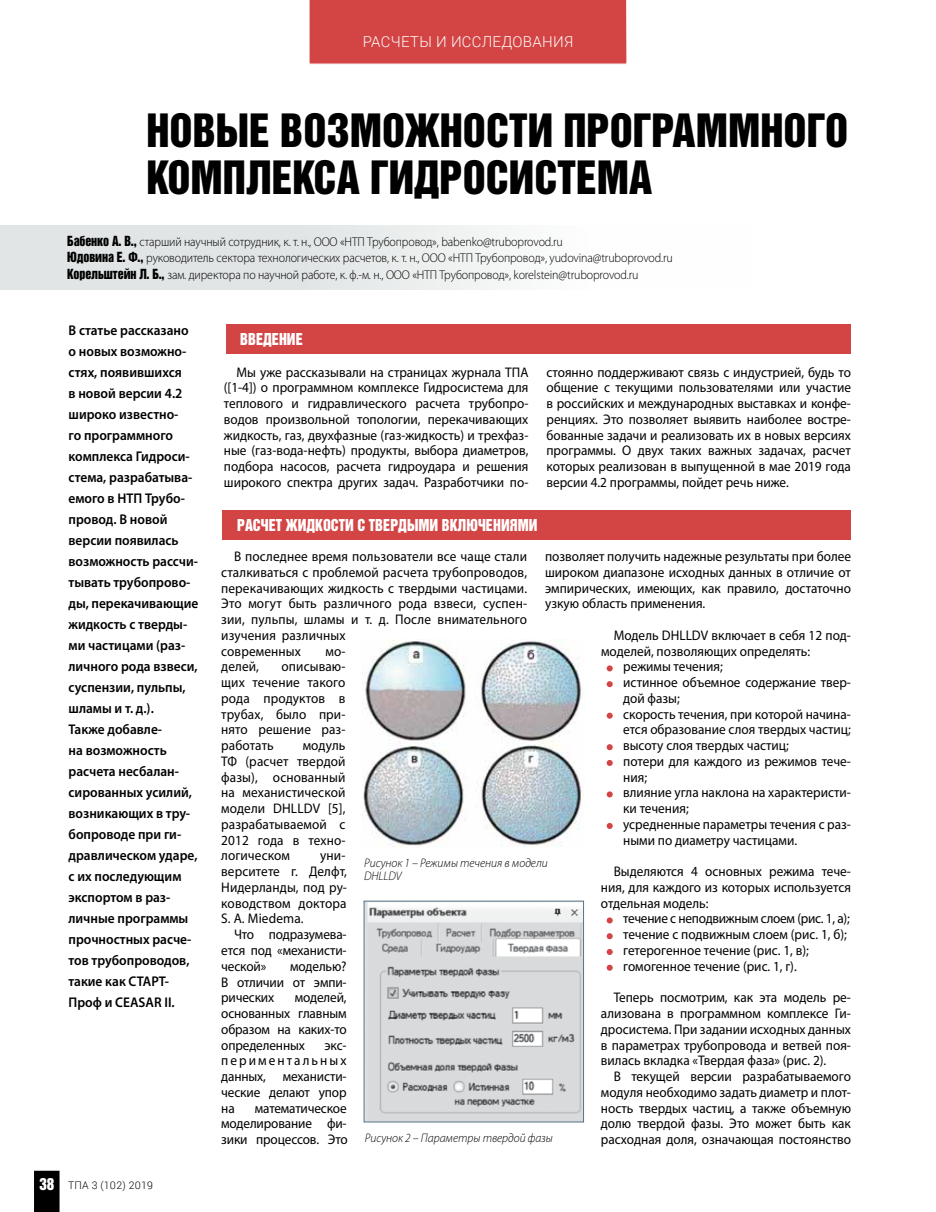
<style>
.page{position:relative;width:936px;height:1212px;background:#fff}
.page>*{position:absolute;margin:0;border:0;box-sizing:border-box;transform-origin:0 0}
.t1{font:42px/46.5px "Helvetica Inserat LT Std";color:#000}
.t2{font:15px "Helvetica Inserat LT Std";color:#fff;scale:.95 1}
.t3{font:300 15px "Roboto";letter-spacing:.02em;color:#fff}
.t4{font:600 14.1px/21px "Myriad Pro";color:#000;scale:.95 1}
.t5{font:13.95px/15.8px "Myriad Pro";color:#000;text-align:justify;scale:.95 1}
.t6{font:300 12.75px/16.5px "Myriad Pro";letter-spacing:-.01em;color:#000;scale:.94 1}
.t7{font:italic 300 12.45px/13.5px "Myriad Pro";color:#000;scale:.95 1}
.t8{font:300 10.5px "Roboto";letter-spacing:.02em;color:#000}
.s1{font-family:"Helvetica Inserat LT Std";font-weight:400}
.s2{font-family:"Helvetica Inserat LT Std";font-weight:400;font-size:15px;color:#fff}
</style>
<div class="page">
<div style="left:0;top:225px;width:749px;height:64px;background:linear-gradient(to right,#d9dede,#fff)"></div>
<div style="left:226px;top:324px;width:624px;height:30px;background:#d34444"></div>
<div style="left:222px;top:510px;width:628px;height:30px;background:#d34444"></div>
<svg style="left:606px;top:665px;width:6px;height:6px"></svg>
<svg style="left:606px;top:681px;width:6px;height:6px"></svg>
<svg style="left:606px;top:713px;width:6px;height:6px"></svg>
<svg style="left:606px;top:744px;width:6px;height:6px"></svg>
<svg style="left:606px;top:760px;width:6px;height:6px"></svg>
<svg style="left:606px;top:791px;width:6px;height:6px"></svg>
<svg style="left:606px;top:823px;width:6px;height:6px"></svg>
<svg style="left:606px;top:917px;width:6px;height:6px"></svg>
<svg style="left:606px;top:933px;width:6px;height:6px"></svg>
<svg style="left:606px;top:949px;width:6px;height:6px"></svg>
<svg style="left:606px;top:965px;width:6px;height:6px"></svg>
<img style="left:362px;top:639px;width:222px;height:208px">
<img style="left:365px;top:903px;width:217px;height:217px">
<div style="left:363px;top:901px;width:221px;height:221px;border:1px solid #567483"></div>
<div style="left:34px;top:1171px;width:26px;height:41px;background:#000"></div>
<div style="left:309px;top:0;width:318px;height:64px;background:#d34444"></div>
<p class="t3" style="left:362px;top:32px;width:212px">РАСЧЕТЫ И ИССЛЕДОВАНИЯ</p>
<h1 class="t1" style="left:146px;top:109px;width:703px">НОВЫЕ ВОЗМОЖНОСТИ ПРОГРАММНОГО<br>КОМПЛЕКСА ГИДРОСИСТЕМА</h1>
<p class="t6" style="left:67px;top:233px;width:645px"><span class="s1">Бабенко А. В.,</span> старший научный сотрудник, к. т. н., ООО «НТП Трубопровод», babenko@truboprovod.ru<br><span class="s1">Юдовина Е. Ф.,</span> руководитель сектора технологических расчетов, к. т. н., ООО «НТП Трубопровод», yudovina@truboprovod.ru<br><span class="s1">Корельштейн Л. Б.,</span> зам. директора по научной работе, к. ф.-м. н., ООО «НТП Трубопровод», korelstein@truboprovod.ru</p>
<p class="t4" style="left:69px;top:319px;width:138px">В статье рассказано о новых возможно&shy;стях, появившихся<br>в новой версии 4.2 широко известно-<br>го программного комплекса Гидроси&shy;стема, разрабатыва&shy;емого в НТП Трубо&shy;провод. В новой версии появилась возможность рассчи&shy;тывать трубопрово&shy;ды, перекачивающие жидкость с тверды&shy;ми частицами (раз&shy;личного рода взвеси, суспензии, пульпы, шламы и т. д.).<br>Также добавле-<br>на возможность расчета несбалан&shy;сированных усилий, возникающих в тру&shy;бопроводе при ги&shy;дравлическом ударе, с их последующим экспортом в раз&shy;личные программы прочностных расче&shy;тов трубопроводов, такие как СТАРТ-<br>Проф и CEASAR II.</p>
<p class="t8" style="left:39px;top:1178px;width:115px"><span class="s2">38</span> ТПА 3 (102) 2019</p>
<p class="t2" style="left:240px;top:330px;width:67px">ВВЕДЕНИЕ</p>
<p class="t5" style="left:224px;top:364px;width:322px;text-indent:13px">Мы уже рассказывали на страницах журнала ТПА ([1-4]) о программном комплексе Гидросистема для теплового и гидравлического расчета трубопро&shy;водов произвольной топологии, перекачивающих жидкость, газ, двухфазные (газ-жидкость) и трехфаз&shy;ные (газ-вода-нефть) продукты, выбора диаметров, подбора насосов, расчета гидроудара и решения широкого спектра других задач. Разработчики по-</p>
<p class="t5" style="left:546px;top:364px;width:322px">стоянно поддерживают связь с индустрией, будь то общение с текущими пользователями или участие в российских и международных выставках и конфе&shy;ренциях. Это позволяет выявить наиболее востре&shy;бованные задачи и реализовать их в новых версиях программы. О двух таких важных задачах, расчет которых реализован в выпущенной в мае 2019 года версии 4.2 программы, пойдет речь ниже.</p>
<p class="t2" style="left:237px;top:516px;width:318px">РАСЧЕТ ЖИДКОСТИ С ТВЕРДЫМИ ВКЛЮЧЕНИЯМИ</p>
<p class="t5" style="left:221px;top:548px;width:323px;text-align:left;text-indent:13px">В последнее время пользователи все чаще стали сталкиваться с проблемой расчета трубопроводов, перекачивающих жидкость с твердыми частицами.<br>Это могут быть различного рода взвеси, суспен&shy;зии, пульпы, шламы и т. д. После внимательного изучения различных<br>современных</p>
<p class="t5" style="left:545px;top:548px;width:323px">позволяет получить надежные результаты при более широком диапазоне исходных данных в отличие от эмпирических, имеющих, как правило, достаточно узкую область применения.</p>
<p class="t5" style="left:613px;top:627px;width:251px">Модель DHLLDV включает в себя 12 под-</p>
<p class="t5" style="left:601px;top:643px;width:221px">моделей, позволяющих определять:</p>
<p class="t5" style="left:623px;top:659px;width:106px">режимы течения;</p>
<p class="t5" style="left:623px;top:674px;width:241px">истинное объемное содержание твер-</p>
<p class="t5" style="left:623px;top:690px;width:61px">дой фазы;</p>
<p class="t5" style="left:623px;top:706px;width:241px">скорость течения, при которой начина-</p>
<p class="t5" style="left:623px;top:722px;width:241px">ется образование слоя твердых частиц;</p>
<p class="t5" style="left:623px;top:737px;width:176px">высоту слоя твердых частиц;</p>
<p class="t5" style="left:623px;top:753px;width:241px">потери для каждого из режимов тече-</p>
<p class="t5" style="left:623px;top:769px;width:27px">ния;</p>
<p class="t5" style="left:623px;top:785px;width:241px">влияние угла наклона на характеристи-</p>
<p class="t5" style="left:623px;top:800px;width:71px">ки течения;</p>
<p class="t5" style="left:623px;top:816px;width:241px">усредненные параметры течения с раз-</p>
<p class="t5" style="left:623px;top:832px;width:184px">ными по диаметру частицами.</p>
<p class="t5" style="left:601px;top:863px;width:265px;text-indent:13px">Выделяются 4 основных режима тече&shy;ния, для каждого из которых используется отдельная модель:</p>
<p class="t5" style="left:623px;top:911px;width:240px;text-align:left">течение с неподвижным слоем (рис. 1, а); течение с подвижным слоем (рис. 1, б); гетерогенное течение (рис. 1, в); гомогенное течение (рис. 1, г).</p>
<p class="t5" style="left:601px;top:989px;width:265px;text-indent:13px">Теперь посмотрим, как эта модель ре&shy;ализована в программном комплексе Ги&shy;дросистема. При задании исходных данных в параметрах трубопровода и ветвей поя&shy;вилась вкладка «Твердая фаза» (рис. 2).</p>
<p class="t5" style="left:601px;top:1068px;width:265px;text-indent:13px">В текущей версии разрабатываемого модуля необходимо задать диаметр и плот&shy;ность твердых частиц, а также объемную долю твердой фазы. Это может быть как расходная доля, означающая постоянство</p>
<p class="t5" style="left:325px;top:643px;width:23px">мо-</p>
<p class="t5" style="left:221px;top:659px;width:41px">делей,</p>
<p class="t5" style="left:221px;top:659px;width:132px;text-indent:60px">описываю&shy;щих течение такого рода продуктов в трубах, было при&shy;нято решение раз&shy;работать</p>
<p class="t5" style="left:221px;top:737px;width:132px;text-indent:81px">модуль ТФ (расчет твердой фазы), основанный на механистической модели DHLLDV [5], разрабатываемой с 2012 года в техно&shy;логическом</p>
<p class="t5" style="left:221px;top:848px;width:134px;text-indent:99px">уни&shy;верситете г. Делфт, Нидерланды, под ру&shy;ководством доктора S. A. Miedema.</p>
<p class="t5" style="left:221px;top:926px;width:133px;text-indent:13px">Что подразумева&shy;ется под «механисти&shy;ческой»</p>
<p class="t7" style="left:364px;top:856px;width:195px">Рисунок 1 – Режимы течения в модели<br>DHLLDV</p>
<p class="t5" style="left:221px;top:958px;width:133px;text-indent:69px">моделью?<br>В отличии от эмпи&shy;рических</p>
<p class="t5" style="left:221px;top:989px;width:133px;text-indent:74px">моделей, основанных главным образом на каких-то определенных</p>
<p class="t5" style="left:221px;top:1037px;width:133px;text-indent:103px">экс&shy;периментальных данных, механисти&shy;ческие делают упор на</p>
<p class="t5" style="left:221px;top:1100px;width:135px;text-indent:34px">математическое моделирование фи&shy;зики процессов. Это</p>
<p class="t7" style="left:365px;top:1131px;width:199px">Рисунок 2 – Параметры твердой фазы</p>
</div>
